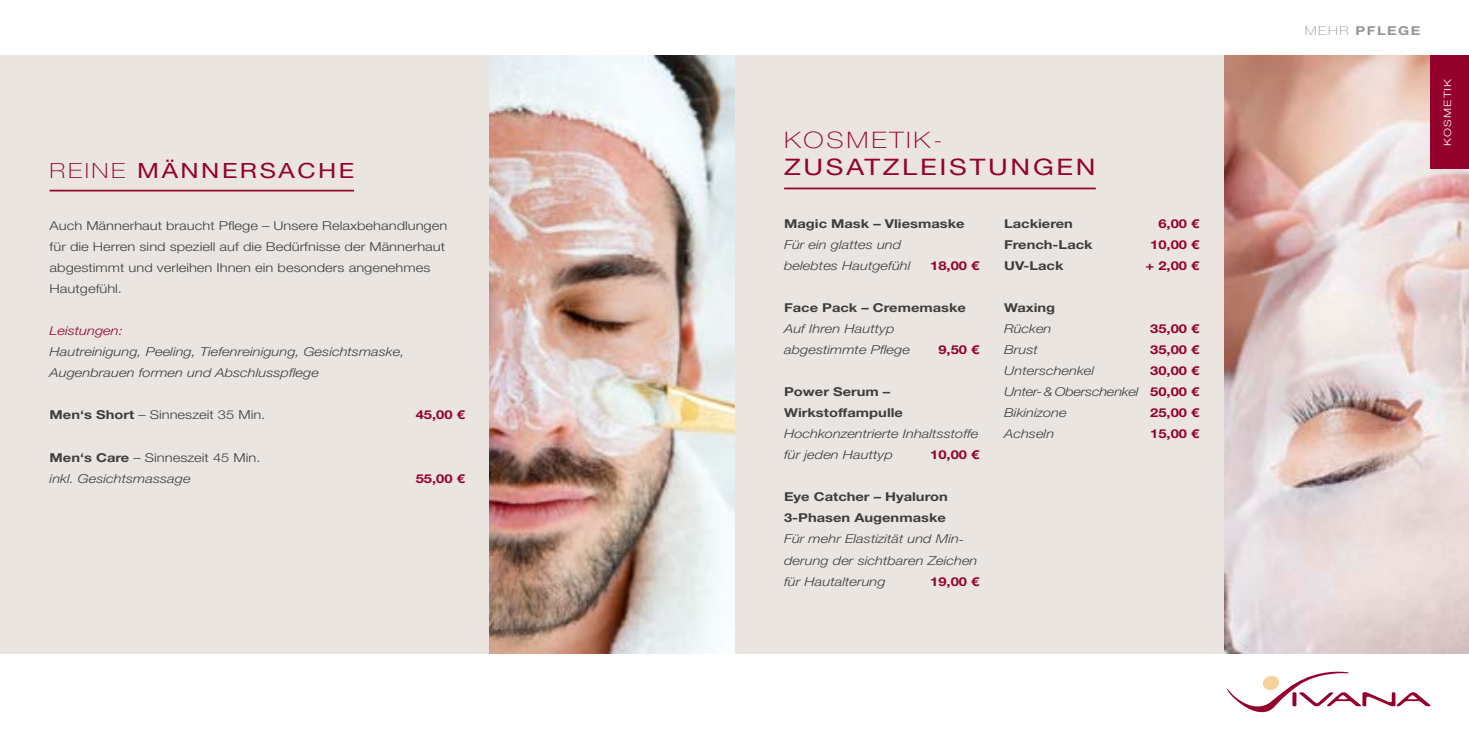
<style>
.page{position:relative;width:1469px;height:735px;background:#fff}
.page>*{position:absolute;margin:0;border:0;box-sizing:border-box;transform-origin:0 0}
.t1{font:22.75px "Helvetica Neue";letter-spacing:.1em;color:#94012c;scale:1.2 1}
.t2{font:100 22.75px "Helvetica Neue";letter-spacing:.1em;color:#94012c;scale:1.2 1}
.t3{font:21px "Helvetica Neue";letter-spacing:.1em;color:#94012c;scale:1.2 1}
.t4{font:italic 300 12.25px/21px "Helvetica Neue";color:#3e3e3f;scale:1.2 1}
.t5{font:300 12.25px/21px "Helvetica Neue";color:#3e3e3f;scale:1.2 1}
.t6{font:700 12.25px/21px "Helvetica Neue";color:#3e3e3f;scale:1.2 1}
.t7{font:700 12.25px "Helvetica Neue LT Std";color:#94012c;scale:1.2 1}
.t8{font:italic 300 12.25px/21px "Helvetica Neue";letter-spacing:-.02em;color:#3e3e3f;scale:1.2 1}
.t9{font:italic 300 12.25px "Helvetica Neue";color:#94012c;scale:1.2 1}
.t10{font:700 12.25px "Helvetica Neue";letter-spacing:.1em;color:#939598;scale:1.2 1}
.t11{font:300 9.97px "Helvetica Neue";letter-spacing:.1em;color:#fff;scale:1.2 1}
.s1{font-weight:100}
.s2{font-weight:700}
.s3{font-weight:700;font-style:normal}
.s4{font-style:normal}
.s5{font-family:"Helvetica Neue LT Std";font-weight:700;font-style:normal;color:#94012c}
</style>
<div class="page">
<div style="left:0;top:55px;width:1468px;height:598px;background:#eae5e1"></div>
<svg style="left:1227px;top:671px;width:203px;height:42px"></svg>
<img style="left:489px;top:55px;width:245px;height:598px">
<hr style="left:50px;top:190px;width:304px;height:1px;background:#94012c">
<hr style="left:784px;top:187px;width:311px;height:2px;background:#94012c">
<img style="left:1224px;top:55px;width:244px;height:598px">
<div style="left:1430px;top:55px;width:38px;height:114px;background:#94012c"></div>
<h2 class="t3" style="left:50px;top:158px;width:255px"><span class="s1">REINE</span> MÄNNERSACHE</h2>
<p class="t5" style="left:50px;top:215px;width:333px">Auch Männerhaut braucht Pflege – Unsere Relaxbehandlungen für die Herren sind speziell auf die Bedürfnisse der Männerhaut abgestimmt und verleihen Ihnen ein besonders angenehmes Hautgefühl.</p>
<p class="t9" style="left:50px;top:323px;width:63px">Leistungen:</p>
<p class="t4" style="left:50px;top:341px;width:297px">Hautreinigung, Peeling, Tiefenreinigung, Gesichtsmaske,<br>Augenbrauen formen und Abschlusspflege</p>
<p class="t5" style="left:50px;top:404px;width:181px"><span class="s2">Men‘s Short</span> – Sinneszeit 35 Min.</p>
<p class="t7" style="left:416px;top:407px;width:42px">45,00 €</p>
<p class="t4" style="left:50px;top:446px;width:177px"><span class="s3">Men‘s Care</span> <span class="s4">– Sinneszeit 45 Min. </span>inkl. Gesichtsmassage</p>
<p class="t7" style="left:416px;top:470px;width:42px">55,00 €</p>
<h1 class="t2" style="left:784px;top:127px;width:134px">KOSMETIK-</h1>
<h1 class="t1" style="left:784px;top:154px;width:261px">ZUSATZLEISTUNGEN</h1>
<p class="t6" style="left:784px;top:213px;width:152px">Magic Mask – Vliesmaske</p>
<p class="t4" style="left:784px;top:234px;width:107px">Für ein glattes und belebtes Hautgefühl</p>
<p class="t7" style="left:930px;top:258px;width:42px">18,00 €</p>
<p class="t6" style="left:784px;top:297px;width:153px">Face Pack – Crememaske</p>
<p class="t4" style="left:784px;top:318px;width:106px">Auf Ihren Hauttyp abgestimmte Pflege</p>
<p class="t7" style="left:938px;top:342px;width:36px">9,50 €</p>
<p class="t6" style="left:784px;top:381px;width:101px">Power Serum –<br>Wirkstoffampulle</p>
<p class="t4" style="left:784px;top:423px;width:163px">Hochkonzentrierte Inhaltsstoffe für jeden Hauttyp</p>
<p class="t7" style="left:930px;top:447px;width:42px">10,00 €</p>
<p class="t6" style="left:784px;top:486px;width:138px">Eye Catcher – Hyaluron<br>3-Phasen Augenmaske</p>
<p class="t4" style="left:784px;top:528px;width:163px">Für mehr Elastizität und Min&shy;derung der sichtbaren Zeichen für Hautalterung</p>
<p class="t7" style="left:930px;top:573px;width:42px">19,00 €</p>
<p class="t6" style="left:1004px;top:213px;width:59px">Lackieren</p>
<p class="t7" style="left:1158px;top:216px;width:36px">6,00 €</p>
<p class="t6" style="left:1004px;top:234px;width:75px">French-Lack</p>
<p class="t7" style="left:1150px;top:237px;width:42px">10,00 €</p>
<p class="t6" style="left:1004px;top:255px;width:51px">UV-Lack</p>
<p class="t7" style="left:1145px;top:258px;width:46px">+ 2,00 €</p>
<p class="t6" style="left:1004px;top:297px;width:44px">Waxing</p>
<p class="t4" style="left:1004px;top:318px;width:41px">Rücken</p>
<p class="t7" style="left:1150px;top:321px;width:42px">35,00 €</p>
<p class="t4" style="left:1004px;top:339px;width:30px">Brust</p>
<p class="t7" style="left:1150px;top:342px;width:42px">35,00 €</p>
<p class="t4" style="left:1004px;top:360px;width:77px">Unterschenkel</p>
<p class="t7" style="left:1150px;top:363px;width:42px">30,00 €</p>
<p class="t8" style="left:1004px;top:381px;width:164px">Unter- &amp; Oberschenkel <span class="s5">50,00 €<br></span>Bikinizone</p>
<p class="t7" style="left:1150px;top:405px;width:42px">25,00 €</p>
<p class="t4" style="left:1004px;top:423px;width:43px">Achseln</p>
<p class="t7" style="left:1150px;top:426px;width:42px">15,00 €</p>
<p class="t10" style="left:1304px;top:23px;width:98px"><span class="s1">MEHR</span> PFLEGE</p>
<p class="t11" style="left:1441px;top:146px;width:58px;rotate:-90deg">KOSMETIK</p>
</div>
